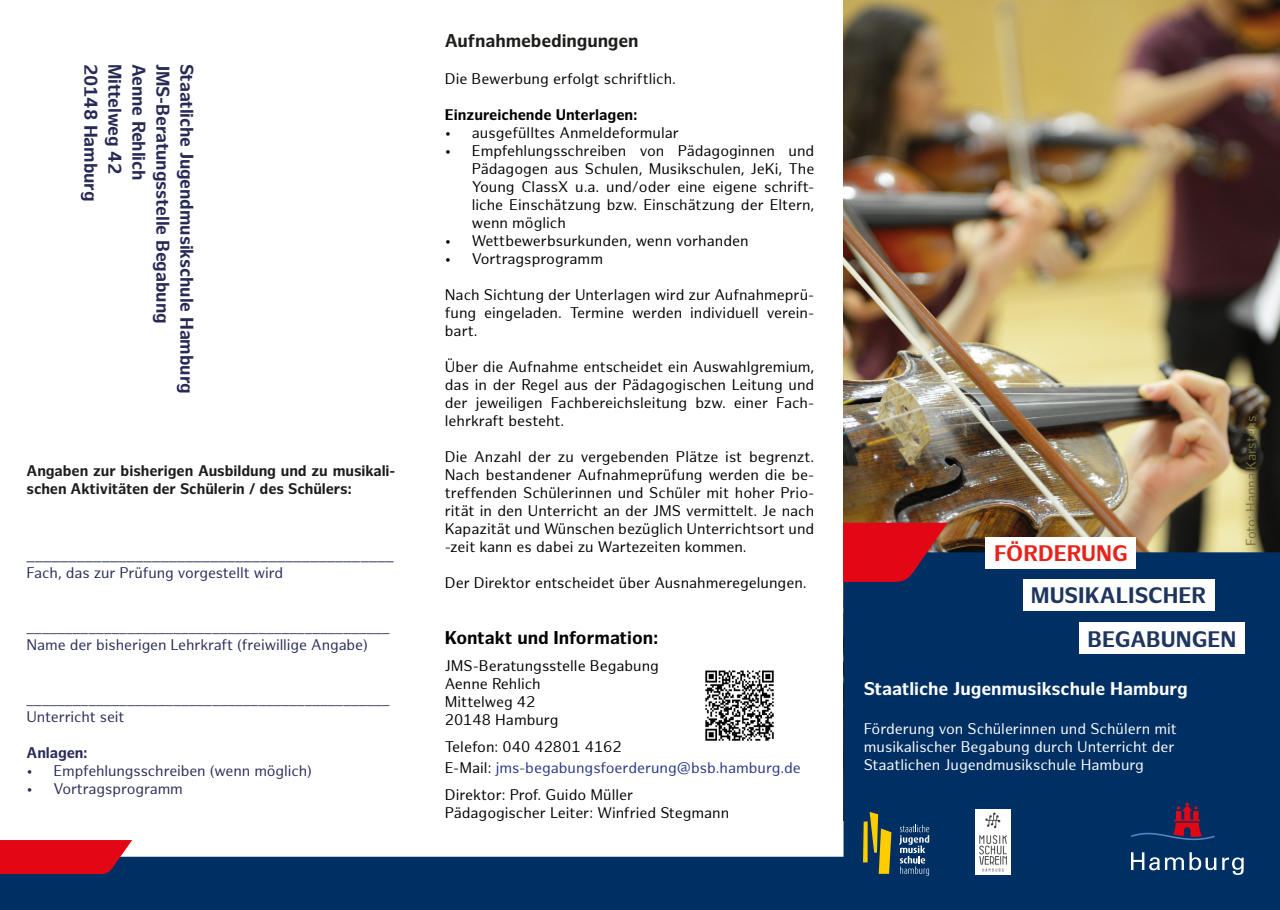
<style>
.page{position:relative;width:1280px;height:910px;background:#fff}
.page>*{position:absolute;margin:0;border:0;box-sizing:border-box;transform-origin:0 0}
.t1{font:700 21.9px "Hamburg Sans";color:#1e355e}
.t2{font:700 21.9px "Hamburg Sans";color:#e5241d}
.t3{font:700 18px "Hamburg Sans";letter-spacing:-.005em;color:#272a55}
.t4{font:700 18px "Hamburg Sans";color:#fff}
.t5{font:700 18px "Hamburg Sans";color:#000}
.t6{font:700 18px "Hamburg Sans";letter-spacing:-.005em;color:#1d1d1b}
.t7{font:16.2px "Hamburg Sans";color:#282b57}
.t8{font:15px/18px "Hamburg Sans";color:#000;text-align:justify}
.t9{font:15px "Hamburg Sans";letter-spacing:-.005em;color:#282b57}
.t10{font:15px/18px "Hamburg Sans";color:#fff}
.t11{font:700 15px/18px "Hamburg Sans";letter-spacing:-.005em;color:#1d1d1b}
.t12{font:15px "Hamburg Sans";color:#283583}
.t13{font:700 15px "Hamburg Sans";color:#000}
.t14{font:700 15px "Hamburg Sans";letter-spacing:-.005em;color:#282b57}
.t15{font:13.5px "Hamburg Sans";letter-spacing:-.005em;color:#777138}
.s1{color:#000}
</style>
<div class="page">
<img style="left:843px;top:0;width:437px;height:552px">
<div style="left:843px;top:552px;width:437px;height:358px;background:#003063"></div>
<div style="left:985px;top:537px;width:151px;height:32px;background:#fff"></div>
<div style="left:1023px;top:579px;width:191px;height:32px;background:#fff"></div>
<div style="left:1079px;top:623px;width:166px;height:31px;background:#fff"></div>
<svg style="left:843px;top:523px;width:104px;height:59px;background:#bc1122"></svg>
<div style="left:1px;top:857px;width:842px;height:53px;background:#003063"></div>
<svg style="left:0;top:840px;width:132px;height:34px;background:#d30e1e"></svg>
<svg style="left:1131px;top:802px;width:83px;height:40px;background:#272c5a"></svg>
<svg style="left:1131px;top:852px;width:85px;height:18px"></svg>
<svg style="left:1222px;top:857px;width:22px;height:18px"></svg>
<svg style="left:863px;top:812px;width:28px;height:62px;background:#7d7c32"></svg>
<svg style="left:899px;top:825px;width:30px;height:51px;background:#3d6288"></svg>
<img style="left:975px;top:810px;width:35px;height:65px">
<img style="left:705px;top:670px;width:69px;height:71px">
<p class="t3" style="left:101px;top:64px;width:139px;rotate:90deg">20148 Hamburg</p>
<p class="t3" style="left:125px;top:64px;width:112px;rotate:90deg">Mittelweg 42</p>
<p class="t3" style="left:149px;top:64px;width:118px;rotate:90deg">Aenne Rehlich</p>
<p class="t3" style="left:173px;top:64px;width:261px;rotate:90deg">JMS-Beratungsstelle Begabung</p>
<p class="t3" style="left:197px;top:64px;width:331px;rotate:90deg">Staatliche Jugendmusikschule Hamburg</p>
<p class="t11" style="left:27px;top:462px;width:370px">Angaben zur bisherigen Ausbildung und zu musikali&shy;schen Aktivitäten der Schülerin / des Schülers:</p>
<p class="t7" style="left:27px;top:545px;width:369px">____________________________________________</p>
<p class="t9" style="left:27px;top:564px;width:258px">Fach, das zur Prüfung vorgestellt wird</p>
<p class="t9" style="left:27px;top:618px;width:365px">_______________________________________________</p>
<p class="t9" style="left:27px;top:636px;width:343px">Name der bisherigen Lehrkraft (freiwillige Angabe)</p>
<p class="t9" style="left:27px;top:690px;width:365px">_______________________________________________</p>
<p class="t9" style="left:27px;top:708px;width:100px">Unterricht seit</p>
<p class="t14" style="left:27px;top:744px;width:62px">Anlagen:</p>
<p class="t9" style="left:27px;top:762px;width:287px">• Empfehlungsschreiben (wenn möglich)</p>
<p class="t9" style="left:27px;top:780px;width:158px">• Vortragsprogramm</p>
<p class="t6" style="left:445px;top:30px;width:195px">Aufnahmebedingungen</p>
<p class="t8" style="left:445px;top:71px;width:233px">Die Bewerbung erfolgt schriftlich.</p>
<p class="t13" style="left:445px;top:106px;width:194px">Einzureichende Unterlagen:</p>
<p class="t8" style="left:445px;top:125px;width:236px">• ausgefülltes Anmeldeformular</p>
<p class="t8" style="left:472px;top:143px;width:344px;text-indent:-27px">• Empfehlungsschreiben von Pädagoginnen und Pädagogen aus Schulen, Musikschulen, JeKi, The Young ClassX u.a. und/oder eine eigene schrift&shy;liche Einschätzung bzw. Einschätzung der Eltern, wenn möglich</p>
<p class="t8" style="left:445px;top:233px;width:305px">• Wettbewerbsurkunden, wenn vorhanden</p>
<p class="t8" style="left:445px;top:251px;width:160px">• Vortragsprogramm</p>
<p class="t8" style="left:445px;top:287px;width:371px">Nach Sichtung der Unterlagen wird zur Aufnahmeprü&shy;fung eingeladen. Termine werden individuell verein&shy;bart.</p>
<p class="t8" style="left:445px;top:359px;width:371px">Über die Aufnahme entscheidet ein Auswahlgremium, das in der Regel aus der Pädagogischen Leitung und der jeweiligen Fachbereichsleitung bzw. einer Fach&shy;lehrkraft besteht.</p>
<p class="t8" style="left:445px;top:449px;width:371px">Die Anzahl der zu vergebenden Plätze ist begrenzt.<br>Nach bestandener Aufnahmeprüfung werden die be&shy;treffenden Schülerinnen und Schüler mit hoher Prio&shy;rität in den Unterricht an der JMS vermittelt. Je nach Kapazität und Wünschen bezüglich Unterrichtsort und -zeit kann es dabei zu Wartezeiten kommen.</p>
<p class="t8" style="left:445px;top:575px;width:363px">Der Direktor entscheidet über Ausnahmeregelungen.</p>
<p class="t5" style="left:445px;top:627px;width:215px">Kontakt und Information:</p>
<p class="t8" style="left:445px;top:657px;width:216px">JMS-Beratungsstelle Begabung</p>
<p class="t8" style="left:445px;top:675px;width:97px">Aenne Rehlich</p>
<p class="t8" style="left:445px;top:693px;width:92px">Mittelweg 42</p>
<p class="t8" style="left:445px;top:711px;width:115px">20148 Hamburg</p>
<p class="t8" style="left:445px;top:738px;width:178px">Telefon: 040 42801 4162</p>
<p class="t12" style="left:445px;top:759px;width:357px"><span class="s1">E-Mail:</span> jms-begabungsfoerderung@bsb.hamburg.de</p>
<p class="t8" style="left:445px;top:786px;width:190px">Direktor: Prof. Guido Müller</p>
<p class="t8" style="left:445px;top:804px;width:286px">Pädagogischer Leiter: Winfried Stegmann</p>
<p class="t2" style="left:994px;top:541px;width:135px">FÖRDERUNG</p>
<p class="t1" style="left:1031px;top:582px;width:177px">MUSIKALISCHER</p>
<p class="t1" style="left:1087px;top:626px;width:150px">BEGABUNGEN</p>
<p class="t4" style="left:864px;top:678px;width:325px">Staatliche Jugenmusikschule Hamburg</p>
<p class="t10" style="left:864px;top:720px;width:315px">Förderung von Schülerinnen und Schülern mit musikalischer Begabung durch Unterricht der<br>Staatlichen Jugendmusikschule Hamburg</p>
<p class="t15" style="left:1243px;top:546px;width:132px;rotate:-90deg">Foto: Hanna Karstens</p>
</div>
